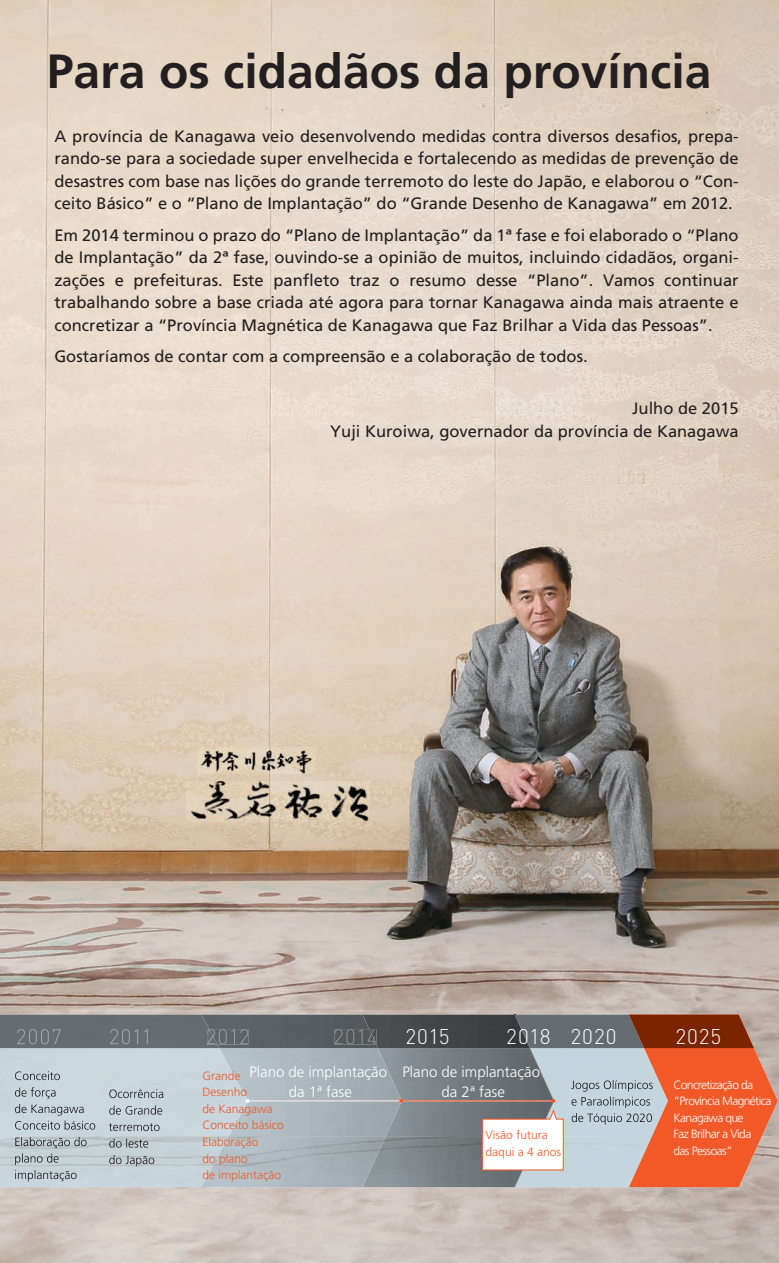
<style>
.page{position:relative;width:779px;height:1263px;background:#fff}
.page>*{position:absolute;margin:0;border:0;box-sizing:border-box;transform-origin:0 0}
.t1{font:700 48px "Frutiger LT Std";color:#231f20}
.t2{font:300 21px "DIN Pro";letter-spacing:.045em;color:#fff}
.t3{font:16.5px/22.5px "Frutiger LT Std";color:#231f20;text-align:justify}
.t4{font:300 15px/19.5px "Frutiger LT Std";color:#fff;text-align:center}
.t5{font:300 12px/16.5px "Frutiger LT Std";color:#f15929}
.t6{font:300 12px/16.5px "Frutiger LT Std";letter-spacing:-.05em;color:#fff}
</style>
<div class="page">
<img style="left:0;top:269px;width:778px;height:867px">
<img style="left:0;top:0;width:778px;height:269px">
<img style="left:186px;top:781px;width:183px;height:40px">
<img style="left:197px;top:748px;width:118px;height:26px">
<img style="left:0;top:1136px;width:201px;height:51px">
<div style="left:0;top:1048px;width:219px;height:88px;background:#cad7de"></div>
<div style="left:538px;top:1136px;width:90px;height:51px;background:#c5d5de"></div>
<div style="left:554px;top:1048px;width:74px;height:88px;background:#c5d5de"></div>
<img style="left:385px;top:1136px;width:129px;height:51px">
<img style="left:401px;top:1048px;width:128px;height:88px">
<img style="left:514px;top:1171px;width:24px;height:16px">
<img style="left:529px;top:1048px;width:25px;height:51px">
<img style="left:201px;top:1136px;width:184px;height:51px">
<img style="left:219px;top:1048px;width:182px;height:88px">
<div style="left:0;top:1014px;width:201px;height:34px;background:#666c70"></div>
<div style="left:530px;top:1014px;width:98px;height:34px;background:#656d72"></div>
<img style="left:377px;top:1014px;width:137px;height:34px">
<img style="left:514px;top:1014px;width:16px;height:34px">
<svg style="left:628px;top:1014px;width:149px;height:173px;background:#d26946"></svg>
<img style="left:201px;top:1014px;width:176px;height:34px">
<hr style="left:247px;top:1100px;width:154px;height:1px;background:#fff">
<svg style="left:245px;top:1099px;width:4px;height:4px"></svg>
<hr style="left:401px;top:1100px;width:152px;height:1px;background:#f15929">
<svg style="left:399px;top:1099px;width:4px;height:4px"></svg>
<img style="left:15px;top:1071px;width:45px;height:9px">
<img style="left:15px;top:1087px;width:41px;height:12px">
<img style="left:15px;top:1104px;width:69px;height:11px">
<img style="left:15px;top:1120px;width:80px;height:9px">
<img style="left:15px;top:1137px;width:72px;height:11px">
<img style="left:15px;top:1153px;width:44px;height:12px">
<img style="left:15px;top:1170px;width:62px;height:11px">
<img style="left:109px;top:1089px;width:55px;height:9px">
<img style="left:109px;top:1105px;width:54px;height:9px">
<img style="left:109px;top:1123px;width:51px;height:8px">
<img style="left:109px;top:1138px;width:40px;height:9px">
<img style="left:109px;top:1155px;width:45px;height:11px">
<img style="left:571px;top:1080px;width:81px;height:11px">
<img style="left:571px;top:1096px;width:79px;height:12px">
<img style="left:571px;top:1113px;width:80px;height:11px">
<img style="left:17px;top:1029px;width:44px;height:15px">
<img style="left:110px;top:1029px;width:38px;height:15px">
<img style="left:207px;top:1029px;width:2px;height:15px">
<img style="left:209px;top:1029px;width:39px;height:15px">
<img style="left:334px;top:1029px;width:42px;height:15px">
<svg style="left:481px;top:1099px;width:83px;height:72px"></svg>
<h1 class="t1" style="left:47px;top:43px;width:666px">Para os cidadãos da província</h1>
<p class="t3" style="left:54px;top:125px;width:685px">A província de Kanagawa veio desenvolvendo medidas contra diversos desafios, prepa&shy;rando-se para a sociedade super envelhecida e fortalecendo as medidas de prevenção de desastres com base nas lições do grande terremoto do leste do Japão, e elaborou o “Con&shy;ceito Básico” e o “Plano de Implantação” do “Grande Desenho de Kanagawa” em 2012.</p>
<p class="t3" style="left:54px;top:224px;width:685px">Em 2014 terminou o prazo do “Plano de Implantação” da 1ª fase e foi elaborado o “Plano de Implantação” da 2ª fase, ouvindo-se a opinião de muitos, incluindo cidadãos, organi&shy;zações e prefeituras. Este panfleto traz o resumo desse “Plano”. Vamos continuar trabalhando sobre a base criada até agora para tornar Kanagawa ainda mais atraente e concretizar a “Província Magnética de Kanagawa que Faz Brilhar a Vida das Pessoas”.</p>
<p class="t3" style="left:54px;top:345px;width:534px">Gostaríamos de contar com a compreensão e a colaboração de todos.</p>
<p class="t3" style="left:330px;top:397px;width:410px;text-align:right">Julho de 2015<br>Yuji Kuroiwa, governador da província de Kanagawa</p>
<p class="t2" style="left:405px;top:1022px;width:46px">2015</p>
<p class="t2" style="left:506px;top:1022px;width:112px">2018 2020</p>
<p class="t2" style="left:675px;top:1022px;width:47px">2025</p>
<p class="t5" style="left:202px;top:1068px;width:83px">Grande<br>Desenho<br>de Kanagawa<br>Conceito básico<br>Elaboração<br>do plano<br>de implantação</p>
<p class="t4" style="left:402px;top:1062px;width:139px">Plano de implantação da 2ª fase</p>
<p class="t4" style="left:249px;top:1062px;width:139px">Plano de implantação da 1ª fase</p>
<p class="t5" style="left:485px;top:1127px;width:77px">Visão futura daqui a 4 anos</p>
<p class="t6" style="left:673px;top:1077px;width:99px">Concretização da “Província Magnética<br>Kanagawa que<br>Faz Brilhar a Vida<br>das Pessoas”</p>
</div>
